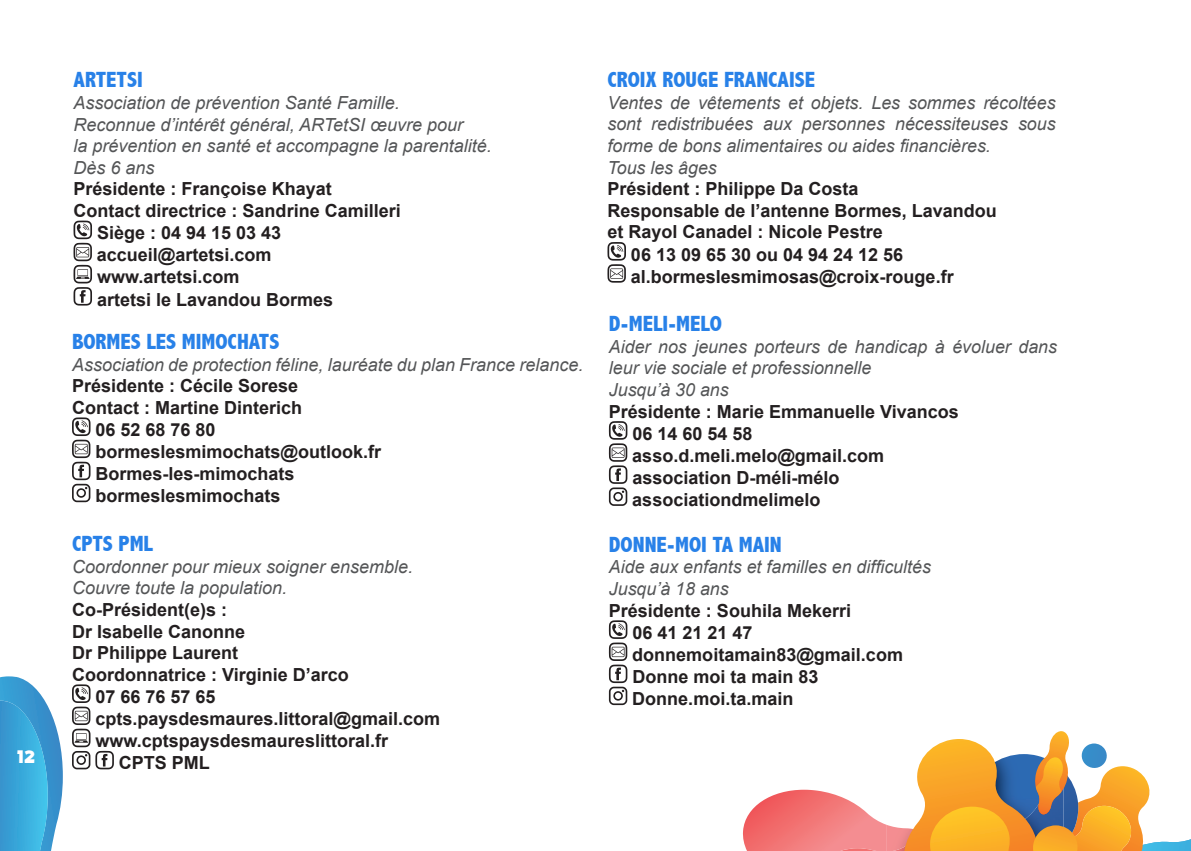
<style>
.page{position:relative;width:1191px;height:851px;background:#fff}
.page>*{position:absolute;margin:0;border:0;box-sizing:border-box;transform-origin:0 0}
.titre_bis{font:800 condensed 22px "Abadi";color:#2881e8}
.Infos{font:700 18px "Arial";color:#231f20}
.Texte{font:italic 18px/21.6px "Arial";color:#545557;text-align:justify}
.t1{font:18px "Questrian 3";color:#fff}
</style>
<div class="page">
<svg style="left:0;top:676px;width:63px;height:174px;background:#54addb"></svg>
<svg style="left:607px;top:242px;width:19px;height:40px"></svg>
<svg style="left:609px;top:421px;width:18px;height:85px"></svg>
<svg style="left:609px;top:620px;width:18px;height:85px"></svg>
<svg style="left:743px;top:789px;width:143px;height:61px"></svg>
<img style="left:886px;top:824px;width:18px;height:26px">
<svg style="left:904px;top:731px;width:287px;height:119px"></svg>
<svg style="left:73px;top:220px;width:19px;height:85px"></svg>
<svg style="left:72px;top:417px;width:18px;height:85px"></svg>
<svg style="left:72px;top:684px;width:42px;height:85px"></svg>
<p class="t1" style="left:18px;top:749px;width:19px">12</p>
<p class="titre_bis" style="left:74px;top:67px;width:71px">ARTETSI</p>
<p class="Texte" style="left:74px;top:92px;width:328px">Association de prévention Santé Famille.</p>
<p class="Texte" style="left:74px;top:114px;width:391px">Reconnue d’intérêt général, ARTetSI œuvre pour</p>
<p class="Texte" style="left:74px;top:135px;width:420px">la prévention en santé et accompagne la parentalité.</p>
<p class="Texte" style="left:74px;top:157px;width:83px">Dès 6 ans</p>
<p class="Infos" style="left:74px;top:177px;width:260px">Présidente : Françoise Khayat</p>
<p class="Infos" style="left:74px;top:199px;width:329px">Contact directrice : Sandrine Camilleri</p>
<p class="Infos" style="left:97px;top:221px;width:186px">Siège : 04 94 15 03 43</p>
<p class="Infos" style="left:97px;top:243px;width:176px">accueil@artetsi.com</p>
<p class="Infos" style="left:97px;top:265px;width:144px">www.artetsi.com</p>
<p class="Infos" style="left:97px;top:287px;width:238px">artetsi le Lavandou Bormes</p>
<p class="titre_bis" style="left:72px;top:329px;width:209px">BORMES LES MIMOCHATS</p>
<p class="Texte" style="left:72px;top:353px;width:513px">Association de protection féline, lauréate du plan France relance.</p>
<p class="Infos" style="left:72px;top:374px;width:228px">Présidente : Cécile Sorese</p>
<p class="Infos" style="left:72px;top:395px;width:232px">Contact : Martine Dinterich</p>
<p class="Infos" style="left:95px;top:418px;width:122px">06 52 68 76 80</p>
<p class="Infos" style="left:95px;top:440px;width:287px">bormeslesmimochats@outlook.fr</p>
<p class="Infos" style="left:95px;top:462px;width:201px">Bormes-les-mimochats</p>
<p class="Infos" style="left:95px;top:484px;width:187px">bormeslesmimochats</p>
<p class="titre_bis" style="left:72px;top:531px;width:82px">CPTS PML</p>
<p class="Texte" style="left:72px;top:555px;width:343px">Coordonner pour mieux soigner ensemble.</p>
<p class="Texte" style="left:72px;top:577px;width:217px">Couvre toute la population.</p>
<p class="Infos" style="left:72px;top:597px;width:157px">Co-Président(e)s :</p>
<p class="Infos" style="left:72px;top:619px;width:175px">Dr Isabelle Canonne</p>
<p class="Infos" style="left:72px;top:641px;width:168px">Dr Philippe Laurent</p>
<p class="Infos" style="left:72px;top:662px;width:278px">Coordonnatrice : Virginie D’arco</p>
<p class="Infos" style="left:95px;top:684px;width:122px">07 66 76 57 65</p>
<p class="Infos" style="left:95px;top:706px;width:346px">cpts.paysdesmaures.littoral@gmail.com</p>
<p class="Infos" style="left:95px;top:729px;width:294px">www.cptspaysdesmaureslittoral.fr</p>
<p class="Infos" style="left:119px;top:751px;width:93px">CPTS PML</p>
<p class="titre_bis" style="left:607px;top:67px;width:209px">CROIX ROUGE FRANCAISE</p>
<p class="Texte" style="left:607px;top:92px;width:450px">Ventes de vêtements et objets. Les sommes récoltées sont redistribuées aux personnes nécessiteuses sous forme de bons alimentaires ou aides financières.</p>
<p class="Texte" style="left:607px;top:157px;width:111px">Tous les âges</p>
<p class="Infos" style="left:607px;top:177px;width:253px">Président : Philippe Da Costa</p>
<p class="Infos" style="left:607px;top:198px;width:391px">Responsable de l’antenne Bormes, Lavandou</p>
<p class="Infos" style="left:607px;top:220px;width:277px">et Rayol Canadel : Nicole Pestre</p>
<p class="Infos" style="left:631px;top:242px;width:274px">06 13 09 65 30 ou 04 94 24 12 56</p>
<p class="Infos" style="left:631px;top:264px;width:324px">al.bormeslesmimosas@croix-rouge.fr</p>
<p class="titre_bis" style="left:609px;top:311px;width:114px">D-MELI-MELO</p>
<p class="Texte" style="left:609px;top:336px;width:450px">Aider nos jeunes porteurs de handicap à évoluer dans leur vie sociale et professionnelle</p>
<p class="Texte" style="left:609px;top:379px;width:121px">Jusqu’à 30 ans</p>
<p class="Infos" style="left:609px;top:399px;width:351px">Présidente : Marie Emmanuelle Vivancos</p>
<p class="Infos" style="left:632px;top:421px;width:122px">06 14 60 54 58</p>
<p class="Infos" style="left:632px;top:443px;width:253px">asso.d.meli.melo@gmail.com</p>
<p class="Infos" style="left:632px;top:465px;width:209px">association D-méli-mélo</p>
<p class="Infos" style="left:632px;top:487px;width:190px">associationdmelimelo</p>
<p class="titre_bis" style="left:609px;top:531px;width:174px">DONNE-MOI TA MAIN</p>
<p class="Texte" style="left:609px;top:556px;width:323px">Aide aux enfants et familles en difficultés</p>
<p class="Texte" style="left:609px;top:578px;width:121px">Jusqu’à 18 ans</p>
<p class="Infos" style="left:609px;top:598px;width:244px">Présidente : Souhila Mekerri</p>
<p class="Infos" style="left:632px;top:620px;width:122px">06 41 21 21 47</p>
<p class="Infos" style="left:632px;top:642px;width:272px">donnemoitamain83@gmail.com</p>
<p class="Infos" style="left:632px;top:664px;width:188px">Donne moi ta main 83</p>
<p class="Infos" style="left:632px;top:686px;width:163px">Donne.moi.ta.main</p>
</div>
